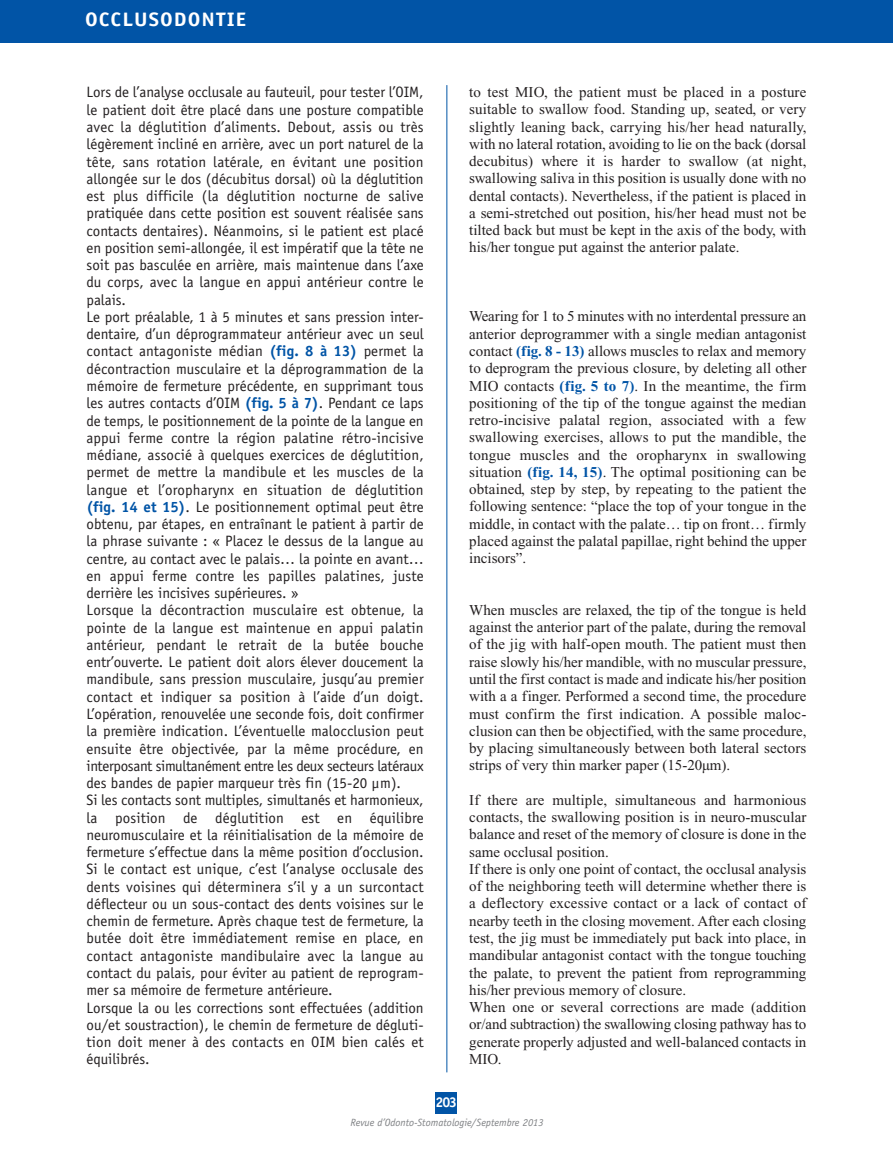
<style>
.page{position:relative;width:893px;height:1149px;background:#fff}
.page>*{position:absolute;margin:0;border:0;box-sizing:border-box;transform-origin:0 0}
.t1{font:700 19.5px "Officina Sans";letter-spacing:.05em;color:#fff;scale:1.1 1}
.t2{font:15px/17.2px "Officina Sans";color:#231f20}
.t3{font:15px/17.2px "Times New Roman";color:#231f20;text-align:justify}
.t4{font:700 14.25px "Officina Sans";color:#fff}
.t5{font:italic 10.5px "Officina Sans";color:#808285}
.s1{font-weight:700;color:#0154a6}
</style>
<div class="page">
<div style="left:436px;top:1091px;width:21px;height:22px;background:#0154a6"></div>
<div style="left:0;top:0;width:893px;height:43px;background:#0154a6"></div>
<hr style="left:446px;top:85px;width:1px;height:986px;background:#0154a6">
<h1 class="t1" style="left:85px;top:12px;width:148px">OCCLUSODONTIE</h1>
<p class="t2" style="left:87px;top:85px;width:339px">Lors de l’analyse occlusale au fauteuil, pour tester l’OIM, le patient doit être placé dans une posture compatible avec la déglutition d’aliments. Debout, assis ou très légèrement incliné en arrière, avec un port naturel de la tête, sans rotation latérale, en évitant une position allongée sur le dos (décubitus dorsal) où la déglutition est plus difficile (la déglutition nocturne de salive pratiquée dans cette position est souvent réalisée sans contacts dentaires). Néanmoins, si le patient est placé en position semi-allongée, il est impératif que la tête ne soit pas basculée en arrière, mais maintenue dans l’axe du corps, avec la langue en appui antérieur contre le palais.<br>Le port préalable, 1 à 5 minutes et sans pression inter&shy;dentaire, d’un déprogrammateur antérieur avec un seul contact antagoniste médian <span class="s1">(fig. 8 à 13)</span> permet la décontraction musculaire et la déprogrammation de la mémoire de fermeture précédente, en supprimant tous les autres contacts d’OIM <span class="s1">(fig. 5 à 7)</span>. Pendant ce laps de temps, le positionnement de la pointe de la langue en appui ferme contre la région palatine rétro-incisive médiane, associé à quelques exercices de déglutition, permet de mettre la mandibule et les muscles de la langue et l’oropharynx en situation de déglutition <span class="s1">(fig. 14 et 15)</span>. Le positionnement optimal peut être obtenu, par étapes, en entraînant le patient à partir de la phrase suivante : « Placez le dessus de la langue au centre, au contact avec le palais… la pointe en avant… en appui ferme contre les papilles palatines, juste derrière les incisives supérieures. »<br>Lorsque la décontraction musculaire est obtenue, la pointe de la langue est maintenue en appui palatin antérieur, pendant le retrait de la butée bouche entr’ouverte. Le patient doit alors élever doucement la mandibule, sans pression musculaire, jusqu’au premier contact et indiquer sa position à l’aide d’un doigt.<br>L’opération, renouvelée une seconde fois, doit confirmer la première indication. L’éventuelle malocclusion peut ensuite être objectivée, par la même procédure, en interposant simultanément entre les deux secteurs latéraux des bandes de papier marqueur très fin (15-20 µm).<br>Si les contacts sont multiples, simultanés et harmonieux, la position de déglutition est en équilibre neuromusculaire et la réinitialisation de la mémoire de fermeture s’effectue dans la même position d’occlusion.<br>Si le contact est unique, c’est l’analyse occlusale des dents voisines qui déterminera s’il y a un surcontact déflecteur ou un sous-contact des dents voisines sur le chemin de fermeture. Après chaque test de fermeture, la butée doit être immédiatement remise en place, en contact antagoniste mandibulaire avec la langue au contact du palais, pour éviter au patient de reprogram&shy;mer sa mémoire de fermeture antérieure.<br>Lorsque la ou les corrections sont effectuées (addition ou/et soustraction), le chemin de fermeture de dégluti&shy;tion doit mener à des contacts en OIM bien calés et équilibrés.</p>
<p class="t3" style="left:469px;top:85px;width:339px">to test MIO, the patient must be placed in a posture suitable to swallow food. Standing up, seated, or very slightly leaning back, carrying his/her head naturally, with no lateral rotation, avoiding to lie on the back (dorsal decubitus) where it is harder to swallow (at night, swallowing saliva in this position is usually done with no dental contacts). Nevertheless, if the patient is placed in a semi-stretched out position, his/her head must not be tilted back but must be kept in the axis of the body, with his/her tongue put against the anterior palate.</p>
<p class="t3" style="left:469px;top:309px;width:339px">Wearing for 1 to 5 minutes with no interdental pressure an anterior deprogrammer with a single median antagonist contact <span class="s1">(fig. 8 - 13)</span> allows muscles to relax and memory to deprogram the previous closure, by deleting all other MIO contacts <span class="s1">(fig. 5 to 7)</span>. In the meantime, the firm positioning of the tip of the tongue against the median retro-incisive palatal region, associated with a few swallowing exercises, allows to put the mandible, the tongue muscles and the oropharynx in swallowing situation <span class="s1">(fig. 14, 15)</span>. The optimal positioning can be obtained, step by step, by repeating to the patient the following sentence: “place the top of your tongue in the middle, in contact with the palate… tip on front… firmly placed against the palatal papillae, right behind the upper incisors”.</p>
<p class="t3" style="left:469px;top:602px;width:339px">When muscles are relaxed, the tip of the tongue is held against the anterior part of the palate, during the removal of the jig with half-open mouth. The patient must then raise slowly his/her mandible, with no muscular pressure, until the first contact is made and indicate his/her position with a a finger. Performed a second time, the procedure must confirm the first indication. A possible maloc&shy;clusion can then be objectified, with the same procedure, by placing simultaneously between both lateral sectors strips of very thin marker paper (15-20µm).</p>
<p class="t3" style="left:469px;top:792px;width:339px;text-align:left">If there are multiple, simultaneous and harmonious contacts, the swallowing position is in neuro-muscular balance and reset of the memory of closure is done in the same occlusal position.<br>If there is only one point of contact, the occlusal analysis of the neighboring teeth will determine whether there is a deflectory excessive contact or a lack of contact of nearby teeth in the closing movement. After each closing test, the jig must be immediately put back into place, in mandibular antagonist contact with the tongue touching the palate, to prevent the patient from reprogramming his/her previous memory of closure.<br>When one or several corrections are made (addition or/and subtraction) the swallowing closing pathway has to generate properly adjusted and well-balanced contacts in MIO.</p>
<p class="t4" style="left:435px;top:1096px;width:23px">203</p>
<p class="t5" style="left:350px;top:1117px;width:195px">Revue d’Odonto-Stomatologie/Septembre 2013</p>
</div>
